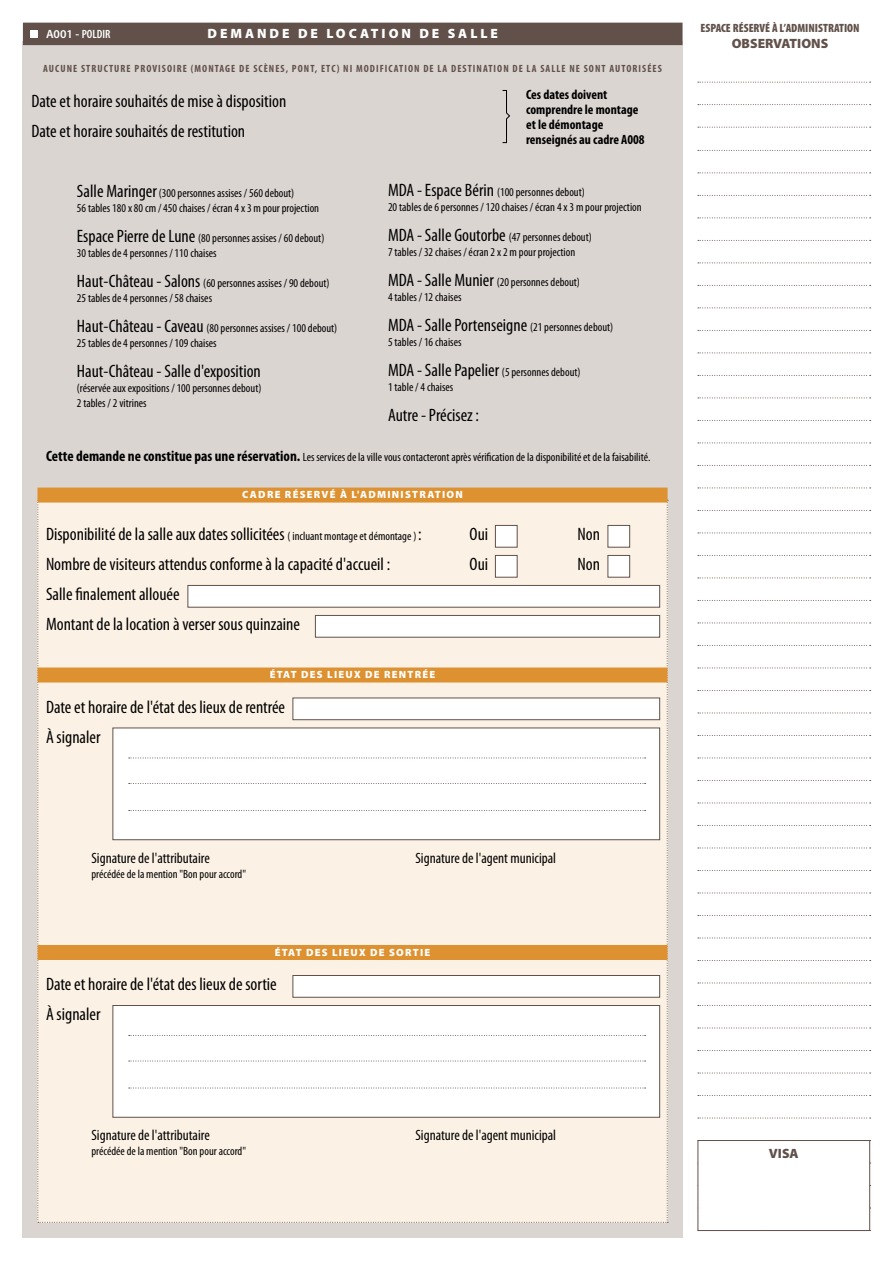
<style>
.page{position:relative;width:893px;height:1263px;background:#fff}
.page>*{position:absolute;margin:0;border:0;box-sizing:border-box;transform-origin:0 0}
.t1{font:condensed 18px/30px "Myriad Pro";color:#000}
.t2{font:condensed 15px "Myriad Pro";color:#000}
.t3{font:700 condensed 13.5px/15px "Myriad Pro";color:#000}
.t4{font:900 13.5px "Myriad Pro";letter-spacing:.22em;color:#fff}
.t5{font:900 13.5px "Myriad Pro";color:#61514a}
.t6{font:condensed 12px/15px "Myriad Pro";color:#000}
.t7{font:900 condensed 12px "Myriad Pro";color:#61514a}
.t8{font:600 condensed 12px "Myriad Pro";color:#fff}
.t9{font:700 condensed 10.5px "Myriad Pro";letter-spacing:.1em;color:#61514a}
.t10{font:900 10.5px "Myriad Pro";letter-spacing:.12em;color:#fff}
.s1{font-stretch:normal}
.s2{font-size:18px}
.s3{font-size:12px}
.s4{font-weight:700;font-size:15px}
</style>
<div class="page">
<div style="left:22px;top:41px;width:660px;height:1197px;background:#dbd5d2"></div>
<div style="left:23px;top:23px;width:659px;height:22px;background:#61514a"></div>
<div style="left:30px;top:30px;width:8px;height:8px;background:#fff"></div>
<div style="left:38px;top:488px;width:630px;height:15px;background:#dd9130"></div>
<svg style="left:502px;top:90px;width:8px;height:53px"></svg>
<svg style="left:698px;top:150px;width:173px;height:1px"></svg>
<svg style="left:698px;top:173px;width:173px;height:1px"></svg>
<svg style="left:698px;top:82px;width:173px;height:1px"></svg>
<svg style="left:698px;top:195px;width:173px;height:1px"></svg>
<svg style="left:698px;top:104px;width:173px;height:1px"></svg>
<svg style="left:698px;top:218px;width:173px;height:1px"></svg>
<svg style="left:698px;top:127px;width:173px;height:1px"></svg>
<svg style="left:698px;top:240px;width:173px;height:1px"></svg>
<svg style="left:698px;top:263px;width:173px;height:1px"></svg>
<svg style="left:698px;top:285px;width:173px;height:1px"></svg>
<svg style="left:698px;top:308px;width:173px;height:1px"></svg>
<svg style="left:698px;top:330px;width:173px;height:1px"></svg>
<svg style="left:698px;top:353px;width:173px;height:1px"></svg>
<svg style="left:698px;top:375px;width:173px;height:1px"></svg>
<svg style="left:698px;top:398px;width:173px;height:1px"></svg>
<svg style="left:698px;top:420px;width:173px;height:1px"></svg>
<svg style="left:698px;top:443px;width:173px;height:1px"></svg>
<svg style="left:698px;top:465px;width:173px;height:1px"></svg>
<svg style="left:698px;top:488px;width:173px;height:1px"></svg>
<svg style="left:698px;top:510px;width:173px;height:1px"></svg>
<svg style="left:698px;top:533px;width:173px;height:1px"></svg>
<svg style="left:698px;top:555px;width:173px;height:1px"></svg>
<svg style="left:698px;top:578px;width:173px;height:1px"></svg>
<svg style="left:698px;top:600px;width:173px;height:1px"></svg>
<svg style="left:698px;top:623px;width:173px;height:1px"></svg>
<svg style="left:698px;top:645px;width:173px;height:1px"></svg>
<svg style="left:698px;top:668px;width:173px;height:1px"></svg>
<svg style="left:698px;top:690px;width:173px;height:1px"></svg>
<svg style="left:698px;top:713px;width:173px;height:1px"></svg>
<svg style="left:698px;top:735px;width:173px;height:1px"></svg>
<svg style="left:698px;top:758px;width:173px;height:1px"></svg>
<svg style="left:698px;top:780px;width:173px;height:1px"></svg>
<svg style="left:698px;top:803px;width:173px;height:1px"></svg>
<svg style="left:698px;top:825px;width:173px;height:1px"></svg>
<svg style="left:698px;top:848px;width:173px;height:1px"></svg>
<svg style="left:698px;top:870px;width:173px;height:1px"></svg>
<svg style="left:698px;top:893px;width:173px;height:1px"></svg>
<svg style="left:698px;top:915px;width:173px;height:1px"></svg>
<svg style="left:698px;top:938px;width:173px;height:1px"></svg>
<svg style="left:698px;top:960px;width:173px;height:1px"></svg>
<svg style="left:698px;top:983px;width:173px;height:1px"></svg>
<svg style="left:698px;top:1005px;width:173px;height:1px"></svg>
<svg style="left:698px;top:1028px;width:173px;height:1px"></svg>
<svg style="left:698px;top:1050px;width:173px;height:1px"></svg>
<svg style="left:698px;top:1073px;width:173px;height:1px"></svg>
<svg style="left:698px;top:1095px;width:173px;height:1px"></svg>
<svg style="left:698px;top:1118px;width:173px;height:1px"></svg>
<div style="left:698px;top:1140px;width:172px;height:91px;background:#fff;border:1px solid #61514a"></div>
<svg style="left:38px;top:500px;width:630px;height:723px;background:#f8eee2"></svg>
<p class="t8" style="left:46px;top:28px;width:66px"><span class="s1">A001 -</span> POLDIR</p>
<p class="t4" style="left:207px;top:26px;width:292px">DEMANDE DE LOCATION DE SALLE</p>
<p class="t9" style="left:43px;top:62px;width:620px">AUCUNE STRUCTURE PROVISOIRE (MONTAGE DE SCÈNES, PONT, ETC) NI MODIFICATION DE LA DESTINATION DE LA SALLE NE SONT AUTORISÉES</p>
<h1 class="t1" style="left:31px;top:86px;width:256px">Date et horaire souhaités de mise à disposition<br>Date et horaire souhaités de restitution</h1>
<p class="t6" style="left:77px;top:185px;width:244px"><span class="s2">Salle Maringer</span> (300 personnes assises / 560 debout)<br>56 tables 180 x 80 cm / 450 chaises / écran 4 x 3 m pour projection</p>
<p class="t6" style="left:77px;top:230px;width:249px"><span class="s2">Espace Pierre de Lune</span> (80 personnes assises / 60 debout)<br>30 tables de 4 personnes / 110 chaises</p>
<p class="t6" style="left:77px;top:275px;width:254px"><span class="s2">Haut-Château - Salons</span> (60 personnes assises / 90 debout)<br>25 tables de 4 personnes / 58 chaises</p>
<p class="t6" style="left:77px;top:320px;width:262px"><span class="s2">Haut-Château - Caveau</span> (80 personnes assises / 100 debout)<br>25 tables de 4 personnes / 109 chaises</p>
<h1 class="t1" style="left:77px;top:356px;width:185px">Haut-Château - Salle d'exposition</h1>
<p class="t6" style="left:77px;top:380px;width:186px">(réservée aux expositions / 100 personnes debout)<br>2 tables / 2 vitrines</p>
<p class="t3" style="left:526px;top:87px;width:120px">Ces dates doivent comprendre le montage et le démontage renseignés au cadre A008</p>
<p class="t6" style="left:388px;top:185px;width:255px"><span class="s2">MDA - Espace Bérin</span> (100 personnes debout)<br>20 tables de 6 personnes / 120 chaises / écran 4 x 3 m pour projection</p>
<p class="t6" style="left:388px;top:230px;width:205px"><span class="s2">MDA - Salle Goutorbe</span> (47 personnes debout)<br>7 tables / 32 chaises / écran 2 x 2 m pour projection</p>
<p class="t6" style="left:388px;top:275px;width:193px"><span class="s2">MDA - Salle Munier</span> (20 personnes debout)<br>4 tables / 12 chaises</p>
<h1 class="t1" style="left:388px;top:311px;width:227px">MDA - Salle Portenseigne <span class="s3">(21 personnes debout)</span></h1>
<p class="t6" style="left:388px;top:335px;width:75px">5 tables / 16 chaises</p>
<p class="t6" style="left:388px;top:365px;width:194px"><span class="s2">MDA - Salle Papelier</span> (5 personnes debout)<br>1 table / 4 chaises</p>
<h1 class="t1" style="left:388px;top:401px;width:93px">Autre - Précisez :</h1>
<p class="t6" style="left:46px;top:450px;width:606px"><span class="s4">Cette demande ne constitue pas une réservation.</span> Les services de la ville vous contacteront après vérification de la disponibilité et de la faisabilité.</p>
<p class="t10" style="left:242px;top:489px;width:222px">CADRE RÉSERVÉ À L'ADMINISTRATION</p>
<h1 class="t1" style="left:46px;top:520px;width:377px">Disponibilité de la salle aux dates sollicitées <span class="s3">( incluant montage et démontage )</span> :</h1>
<h1 class="t1" style="left:470px;top:520px;width:20px">Oui</h1>
<h1 class="t1" style="left:578px;top:520px;width:24px">Non</h1>
<h1 class="t1" style="left:46px;top:550px;width:346px">Nombre de visiteurs attendus conforme à la capacité d'accueil :</h1>
<h1 class="t1" style="left:470px;top:550px;width:20px">Oui</h1>
<h1 class="t1" style="left:578px;top:550px;width:24px">Non</h1>
<h1 class="t1" style="left:46px;top:580px;width:255px">Salle finalement allouée<br>Montant de la location à verser sous quinzaine</h1>
<p class="t10" style="left:270px;top:669px;width:167px">ÉTAT DES LIEUX DE RENTRÉE</p>
<h1 class="t1" style="left:46px;top:692px;width:241px">Date et horaire de l'état des lieux de rentrée<br>À signaler</h1>
<p class="t7" style="left:700px;top:21px;width:161px">ESPACE RÉSERVÉ À L’ADMINISTRATION</p>
<p class="t5" style="left:732px;top:35px;width:98px">OBSERVATIONS</p>
<p class="t2" style="left:91px;top:850px;width:120px">Signature de l'attributaire</p>
<p class="t2" style="left:415px;top:850px;width:142px">Signature de l'agent municipal</p>
<p class="t6" style="left:92px;top:867px;width:156px">précédée de la mention "Bon pour accord"</p>
<p class="t10" style="left:275px;top:946px;width:157px">ÉTAT DES LIEUX DE SORTIE</p>
<h1 class="t1" style="left:46px;top:970px;width:232px">Date et horaire de l'état des lieux de sortie<br>À signaler</h1>
<p class="t2" style="left:91px;top:1127px;width:120px">Signature de l'attributaire</p>
<p class="t2" style="left:415px;top:1127px;width:142px">Signature de l'agent municipal</p>
<p class="t6" style="left:92px;top:1144px;width:156px">précédée de la mention "Bon pour accord"</p>
<p class="t5" style="left:769px;top:1145px;width:31px">VISA</p>
</div>
